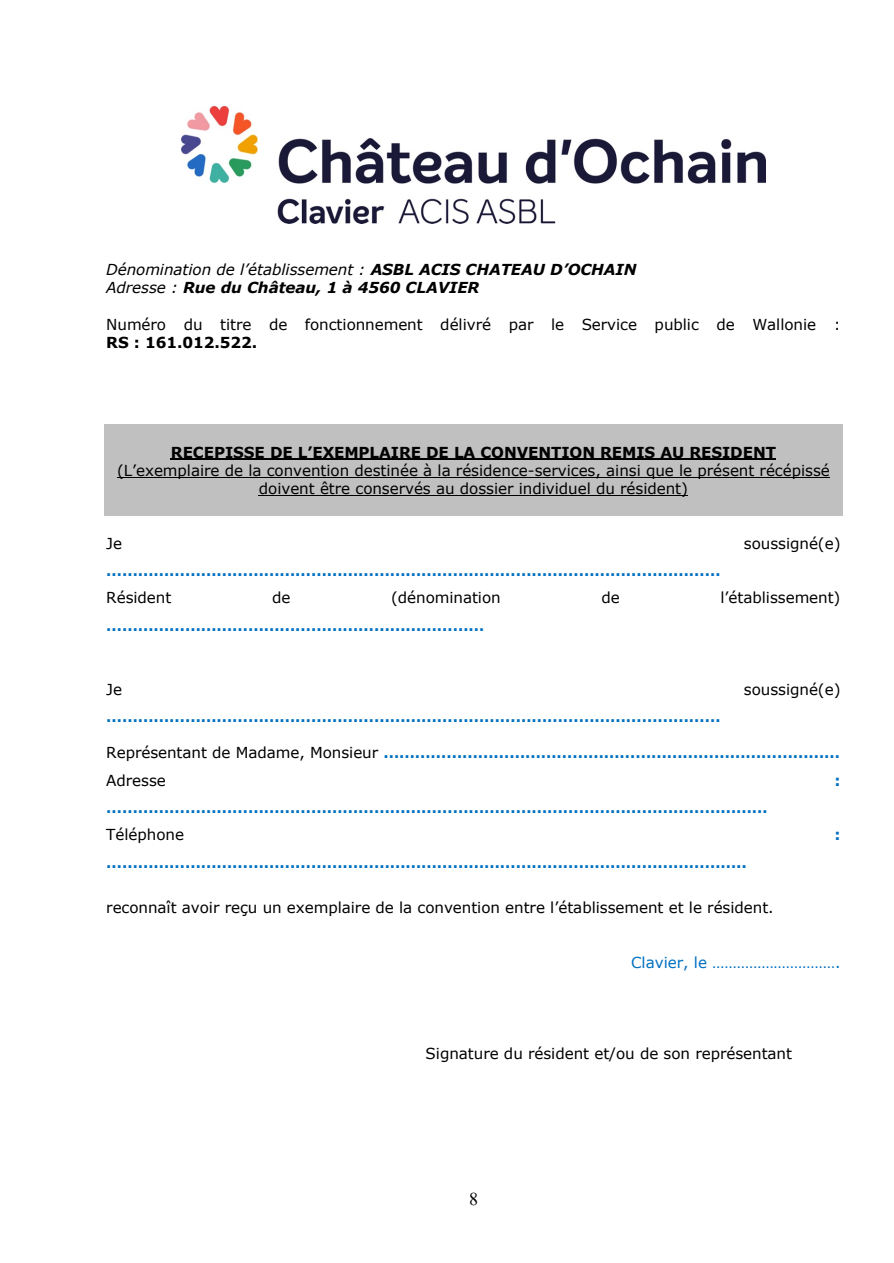
<style>
.page{position:relative;width:894px;height:1263px;background:#fff}
.page>*{position:absolute;margin:0;border:0;box-sizing:border-box;transform-origin:0 0}
.t1{font:18px "Times New Roman";color:#000}
.t2{font:15.15px/18.3px "Verdana";letter-spacing:-.005em;color:#000;text-align:center}
.t3{font:700 15.15px "Verdana";color:#0070c0}
.t4{font:italic 700 15.15px/18.3px "Verdana";letter-spacing:-.005em;color:#000}
.t5{font:700 15.15px "Verdana";letter-spacing:-.005em;color:#000}
.t6{font:15.15px "Verdana";letter-spacing:-.005em;color:#0070c0}
.s1{font-weight:400}
.s2{font-weight:700;color:#0070c0}
</style>
<div class="page">
<div style="left:104px;top:424px;width:738px;height:18px;background:#c0c0c0"></div>
<div style="left:104px;top:442px;width:738px;height:19px;background:#c0c0c0"></div>
<hr style="left:171px;top:459px;width:604px;height:1px;background:#000">
<div style="left:104px;top:461px;width:738px;height:18px;background:#c0c0c0"></div>
<hr style="left:117px;top:477px;width:712px;height:1px;background:#000">
<div style="left:104px;top:479px;width:738px;height:18px;background:#c0c0c0"></div>
<hr style="left:258px;top:495px;width:429px;height:1px;background:#000">
<div style="left:104px;top:497px;width:738px;height:19px;background:#c0c0c0"></div>
<img style="left:181px;top:106px;width:584px;height:118px">
<p class="t4" style="left:106px;top:261px;width:531px"><span class="s1">Dénomination de l’établissement :</span> ASBL ACIS CHATEAU D’OCHAIN<br><span class="s1">Adresse :</span> Rue du Château, 1 à 4560 CLAVIER</p>
<p class="t2" style="left:106px;top:316px;width:735px">Numéro du titre de fonctionnement délivré par le Service public de Wallonie :</p>
<p class="t5" style="left:106px;top:336px;width:152px">RS : 161.012.522.</p>
<p class="t5" style="left:171px;top:445px;width:606px">RECEPISSE DE L’EXEMPLAIRE DE LA CONVENTION REMIS AU RESIDENT</p>
<p class="t2" style="left:117px;top:462px;width:714px">(L’exemplaire de la convention destinée à la résidence-services, ainsi que le présent récépissé doivent être conservés au dossier individuel du résident)</p>
<p class="t2" style="left:106px;top:535px;width:17px">Je</p>
<p class="t2" style="left:743px;top:535px;width:98px">soussigné(e)</p>
<p class="t3" style="left:106px;top:564px;width:615px">………………………………………………………………………………………………………</p>
<p class="t2" style="left:106px;top:590px;width:67px">Résident</p>
<p class="t2" style="left:272px;top:590px;width:20px">de</p>
<p class="t2" style="left:391px;top:590px;width:111px">(dénomination</p>
<p class="t2" style="left:601px;top:590px;width:20px">de</p>
<p class="t2" style="left:720px;top:590px;width:121px">l’établissement)</p>
<p class="t3" style="left:106px;top:618px;width:379px">………………………………………………………………</p>
<p class="t2" style="left:106px;top:681px;width:17px">Je</p>
<p class="t2" style="left:743px;top:681px;width:98px">soussigné(e)</p>
<p class="t3" style="left:106px;top:709px;width:615px">………………………………………………………………………………………………………</p>
<p class="t2" style="left:106px;top:740px;width:735px;line-height:27.3px;text-align:left">Représentant de Madame, Monsieur <span class="s2">……………………………………………………………………………<br></span>Adresse</p>
<p class="t3" style="left:834px;top:773px;width:8px">:</p>
<p class="t3" style="left:106px;top:800px;width:662px">………………………………………………………………………………………………………………</p>
<p class="t2" style="left:106px;top:826px;width:79px">Téléphone</p>
<p class="t3" style="left:834px;top:828px;width:8px">:</p>
<p class="t3" style="left:106px;top:855px;width:642px">…………………………………………………………………………………………………………..</p>
<p class="t2" style="left:106px;top:899px;width:668px">reconnaît avoir reçu un exemplaire de la convention entre l’établissement et le résident.</p>
<p class="t6" style="left:631px;top:955px;width:211px">Clavier, le ………………………….</p>
<p class="t2" style="left:425px;top:1045px;width:368px">Signature du résident et/ou de son représentant</p>
<p class="t1" style="left:469px;top:1188px;width:10px">8</p>
</div>
